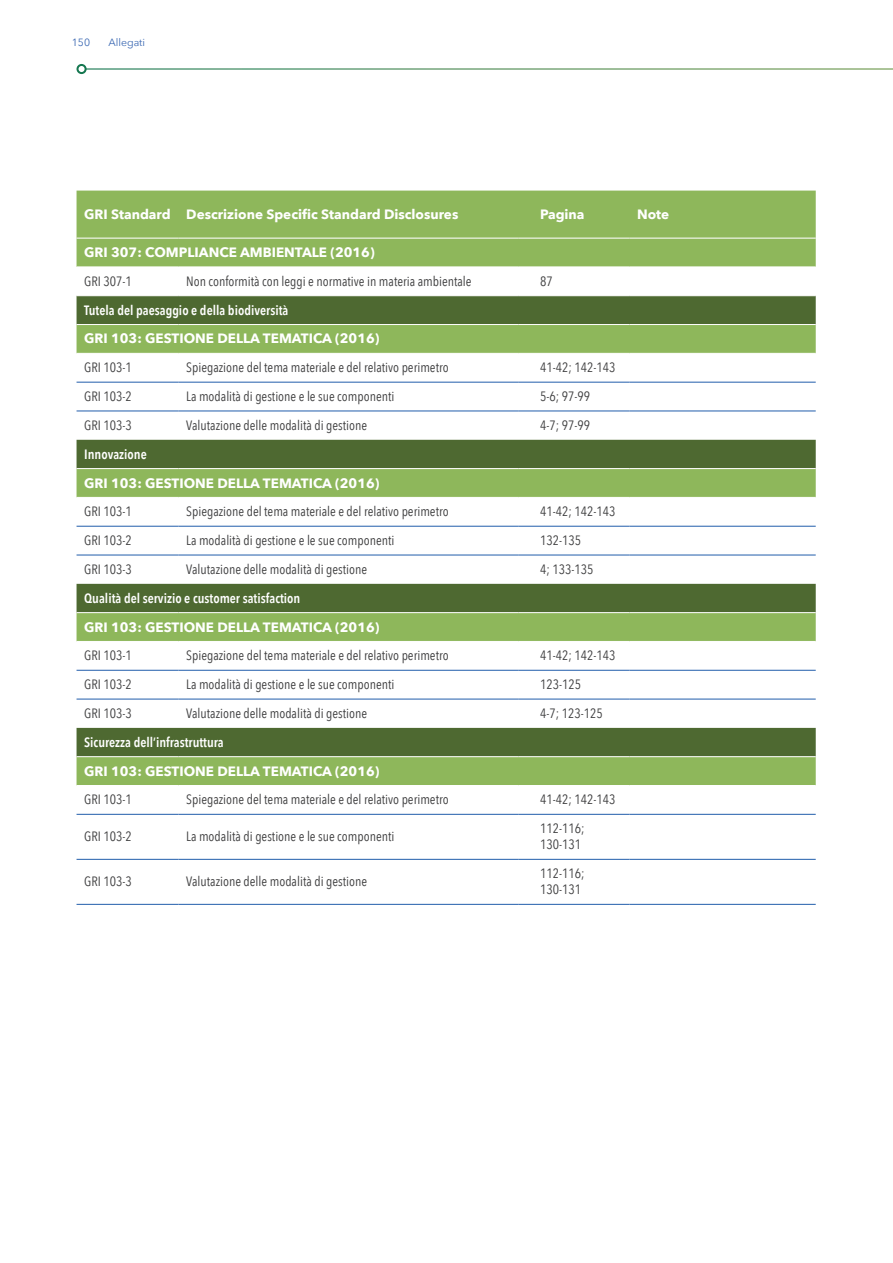
<style>
.page{position:relative;width:893px;height:1263px;background:#fff}
.page>*{position:absolute;margin:0;border:0;box-sizing:border-box;transform-origin:0 0}
.t1{font:13.5px/16.2px "Avenir Next Condensed";color:#3e3e3f}
.t2{font:700 13.5px "Avenir Next";color:#fff}
.t3{font:600 13.5px "Avenir Next Condensed";color:#fff}
.t4{font:10.5px "Avenir Next";color:#3967b2}
</style>
<div class="page">
<div style="left:76px;top:64px;width:11px;height:10px;border:2px solid #fff;border-radius:50%"></div>
<div style="left:77px;top:191px;width:739px;height:47px;background:#8eb75b"></div>
<svg style="left:77px;top:239px;width:739px;height:546px;fill:#8eb75b"></svg>
<svg style="left:77px;top:296px;width:739px;height:460px"></svg>
<hr style="left:77px;top:295px;width:102px;height:1px;background:#fff">
<hr style="left:179px;top:295px;width:340px;height:1px;background:#fff">
<hr style="left:519px;top:295px;width:110px;height:1px;background:#fff">
<hr style="left:629px;top:295px;width:187px;height:1px;background:#fff">
<hr style="left:77px;top:324px;width:102px;height:1px;background:#fff">
<hr style="left:179px;top:324px;width:340px;height:1px;background:#fff">
<hr style="left:519px;top:324px;width:110px;height:1px;background:#fff">
<hr style="left:629px;top:324px;width:187px;height:1px;background:#fff">
<hr style="left:77px;top:353px;width:102px;height:1px;background:#fff">
<hr style="left:179px;top:353px;width:340px;height:1px;background:#fff">
<hr style="left:519px;top:353px;width:110px;height:1px;background:#fff">
<hr style="left:629px;top:353px;width:187px;height:1px;background:#fff">
<hr style="left:77px;top:468px;width:102px;height:1px;background:#fff">
<hr style="left:179px;top:468px;width:340px;height:1px;background:#fff">
<hr style="left:519px;top:468px;width:110px;height:1px;background:#fff">
<hr style="left:629px;top:468px;width:187px;height:1px;background:#fff">
<hr style="left:77px;top:497px;width:102px;height:1px;background:#fff">
<hr style="left:179px;top:497px;width:340px;height:1px;background:#fff">
<hr style="left:519px;top:497px;width:110px;height:1px;background:#fff">
<hr style="left:629px;top:497px;width:187px;height:1px;background:#fff">
<hr style="left:77px;top:612px;width:102px;height:1px;background:#fff">
<hr style="left:179px;top:612px;width:340px;height:1px;background:#fff">
<hr style="left:519px;top:612px;width:110px;height:1px;background:#fff">
<hr style="left:629px;top:612px;width:187px;height:1px;background:#fff">
<hr style="left:77px;top:641px;width:102px;height:1px;background:#fff">
<hr style="left:179px;top:641px;width:340px;height:1px;background:#fff">
<hr style="left:519px;top:641px;width:110px;height:1px;background:#fff">
<hr style="left:629px;top:641px;width:187px;height:1px;background:#fff">
<hr style="left:77px;top:756px;width:102px;height:1px;background:#fff">
<hr style="left:179px;top:756px;width:340px;height:1px;background:#fff">
<hr style="left:519px;top:756px;width:110px;height:1px;background:#fff">
<hr style="left:629px;top:756px;width:187px;height:1px;background:#fff">
<hr style="left:77px;top:267px;width:102px;height:1px;background:#fff">
<hr style="left:179px;top:267px;width:340px;height:1px;background:#fff">
<hr style="left:519px;top:267px;width:110px;height:1px;background:#fff">
<hr style="left:629px;top:267px;width:187px;height:1px;background:#fff">
<hr style="left:77px;top:526px;width:102px;height:1px;background:#215dab">
<hr style="left:179px;top:526px;width:340px;height:1px;background:#215dab">
<hr style="left:519px;top:526px;width:110px;height:1px;background:#215dab">
<hr style="left:629px;top:526px;width:187px;height:1px;background:#215dab">
<hr style="left:77px;top:555px;width:102px;height:1px;background:#215dab">
<hr style="left:179px;top:555px;width:340px;height:1px;background:#215dab">
<hr style="left:519px;top:555px;width:110px;height:1px;background:#215dab">
<hr style="left:629px;top:555px;width:187px;height:1px;background:#215dab">
<hr style="left:77px;top:382px;width:102px;height:1px;background:#215dab">
<hr style="left:179px;top:382px;width:340px;height:1px;background:#215dab">
<hr style="left:519px;top:382px;width:110px;height:1px;background:#215dab">
<hr style="left:629px;top:382px;width:187px;height:1px;background:#215dab">
<hr style="left:77px;top:411px;width:102px;height:1px;background:#215dab">
<hr style="left:179px;top:411px;width:340px;height:1px;background:#215dab">
<hr style="left:519px;top:411px;width:110px;height:1px;background:#215dab">
<hr style="left:629px;top:411px;width:187px;height:1px;background:#215dab">
<hr style="left:77px;top:670px;width:102px;height:1px;background:#215dab">
<hr style="left:179px;top:670px;width:340px;height:1px;background:#215dab">
<hr style="left:519px;top:670px;width:110px;height:1px;background:#215dab">
<hr style="left:629px;top:670px;width:187px;height:1px;background:#215dab">
<hr style="left:77px;top:699px;width:102px;height:1px;background:#215dab">
<hr style="left:179px;top:699px;width:340px;height:1px;background:#215dab">
<hr style="left:519px;top:699px;width:110px;height:1px;background:#215dab">
<hr style="left:629px;top:699px;width:187px;height:1px;background:#215dab">
<hr style="left:77px;top:814px;width:102px;height:1px;background:#215dab">
<hr style="left:179px;top:814px;width:340px;height:1px;background:#215dab">
<hr style="left:519px;top:814px;width:110px;height:1px;background:#215dab">
<hr style="left:629px;top:814px;width:187px;height:1px;background:#215dab">
<hr style="left:77px;top:859px;width:102px;height:1px;background:#215dab">
<hr style="left:179px;top:859px;width:340px;height:1px;background:#215dab">
<hr style="left:519px;top:859px;width:110px;height:1px;background:#215dab">
<hr style="left:629px;top:859px;width:187px;height:1px;background:#215dab">
<hr style="left:77px;top:904px;width:102px;height:1px;background:#215dab">
<hr style="left:179px;top:904px;width:340px;height:1px;background:#215dab">
<hr style="left:519px;top:904px;width:110px;height:1px;background:#215dab">
<hr style="left:629px;top:904px;width:187px;height:1px;background:#215dab">
<p class="t4" style="left:72px;top:33px;width:20px">150</p>
<p class="t4" style="left:108px;top:33px;width:38px">Allegati</p>
<p class="t2" style="left:84px;top:202px;width:376px">GRI Standard Descrizione Specific Standard Disclosures</p>
<p class="t2" style="left:540px;top:202px;width:46px">Pagina</p>
<p class="t2" style="left:637px;top:202px;width:34px">Note</p>
<p class="t2" style="left:84px;top:241px;width:292px">GRI 307: COMPLIANCE AMBIENTALE (2016)</p>
<p class="t1" style="left:84px;top:272px;width:49px">GRI 307-1</p>
<p class="t1" style="left:186px;top:272px;width:287px">Non conformità con leggi e normative in materia ambientale</p>
<p class="t1" style="left:540px;top:272px;width:14px">87</p>
<p class="t3" style="left:84px;top:298px;width:206px">Tutela del paesaggio e della biodiversità</p>
<p class="t2" style="left:84px;top:327px;width:297px">GRI 103: GESTIONE DELLA TEMATICA (2016)</p>
<p class="t1" style="left:84px;top:359px;width:49px">GRI 103-1</p>
<p class="t1" style="left:186px;top:359px;width:264px">Spiegazione del tema materiale e del relativo perimetro</p>
<p class="t1" style="left:540px;top:359px;width:77px">41-42; 142-143</p>
<p class="t1" style="left:84px;top:388px;width:49px">GRI 103-2</p>
<p class="t1" style="left:186px;top:388px;width:210px">La modalità di gestione e le sue componenti</p>
<p class="t1" style="left:540px;top:388px;width:52px">5-6; 97-99</p>
<p class="t1" style="left:84px;top:416px;width:49px">GRI 103-3</p>
<p class="t1" style="left:186px;top:416px;width:182px">Valutazione delle modalità di gestione</p>
<p class="t1" style="left:540px;top:416px;width:52px">4-7; 97-99</p>
<p class="t3" style="left:84px;top:442px;width:64px">Innovazione</p>
<p class="t2" style="left:84px;top:471px;width:297px">GRI 103: GESTIONE DELLA TEMATICA (2016)</p>
<p class="t1" style="left:84px;top:503px;width:49px">GRI 103-1</p>
<p class="t1" style="left:186px;top:503px;width:264px">Spiegazione del tema materiale e del relativo perimetro</p>
<p class="t1" style="left:540px;top:503px;width:77px">41-42; 142-143</p>
<p class="t1" style="left:84px;top:532px;width:49px">GRI 103-2</p>
<p class="t1" style="left:186px;top:532px;width:210px">La modalità di gestione e le sue componenti</p>
<p class="t1" style="left:540px;top:532px;width:43px">132-135</p>
<p class="t1" style="left:84px;top:560px;width:49px">GRI 103-3</p>
<p class="t1" style="left:186px;top:560px;width:182px">Valutazione delle modalità di gestione</p>
<p class="t1" style="left:540px;top:560px;width:55px">4; 133-135</p>
<p class="t3" style="left:84px;top:586px;width:218px">Qualità del servizio e customer satisfaction</p>
<p class="t2" style="left:84px;top:615px;width:297px">GRI 103: GESTIONE DELLA TEMATICA (2016)</p>
<p class="t1" style="left:84px;top:647px;width:49px">GRI 103-1</p>
<p class="t1" style="left:186px;top:647px;width:264px">Spiegazione del tema materiale e del relativo perimetro</p>
<p class="t1" style="left:540px;top:647px;width:77px">41-42; 142-143</p>
<p class="t1" style="left:84px;top:676px;width:49px">GRI 103-2</p>
<p class="t1" style="left:186px;top:676px;width:210px">La modalità di gestione e le sue componenti</p>
<p class="t1" style="left:540px;top:676px;width:43px">123-125</p>
<p class="t1" style="left:84px;top:704px;width:49px">GRI 103-3</p>
<p class="t1" style="left:186px;top:704px;width:182px">Valutazione delle modalità di gestione</p>
<p class="t1" style="left:540px;top:704px;width:64px">4-7; 123-125</p>
<p class="t3" style="left:84px;top:730px;width:141px">Sicurezza dell’infrastruttura</p>
<p class="t2" style="left:84px;top:759px;width:297px">GRI 103: GESTIONE DELLA TEMATICA (2016)</p>
<p class="t1" style="left:84px;top:791px;width:49px">GRI 103-1</p>
<p class="t1" style="left:186px;top:791px;width:264px">Spiegazione del tema materiale e del relativo perimetro</p>
<p class="t1" style="left:540px;top:791px;width:77px">41-42; 142-143</p>
<p class="t1" style="left:84px;top:828px;width:49px">GRI 103-2</p>
<p class="t1" style="left:186px;top:828px;width:210px">La modalità di gestione e le sue componenti</p>
<p class="t1" style="left:540px;top:820px;width:46px">112-116;<br>130-131</p>
<p class="t1" style="left:84px;top:873px;width:49px">GRI 103-3</p>
<p class="t1" style="left:186px;top:873px;width:182px">Valutazione delle modalità di gestione</p>
<p class="t1" style="left:540px;top:865px;width:46px">112-116;<br>130-131</p>
</div>
